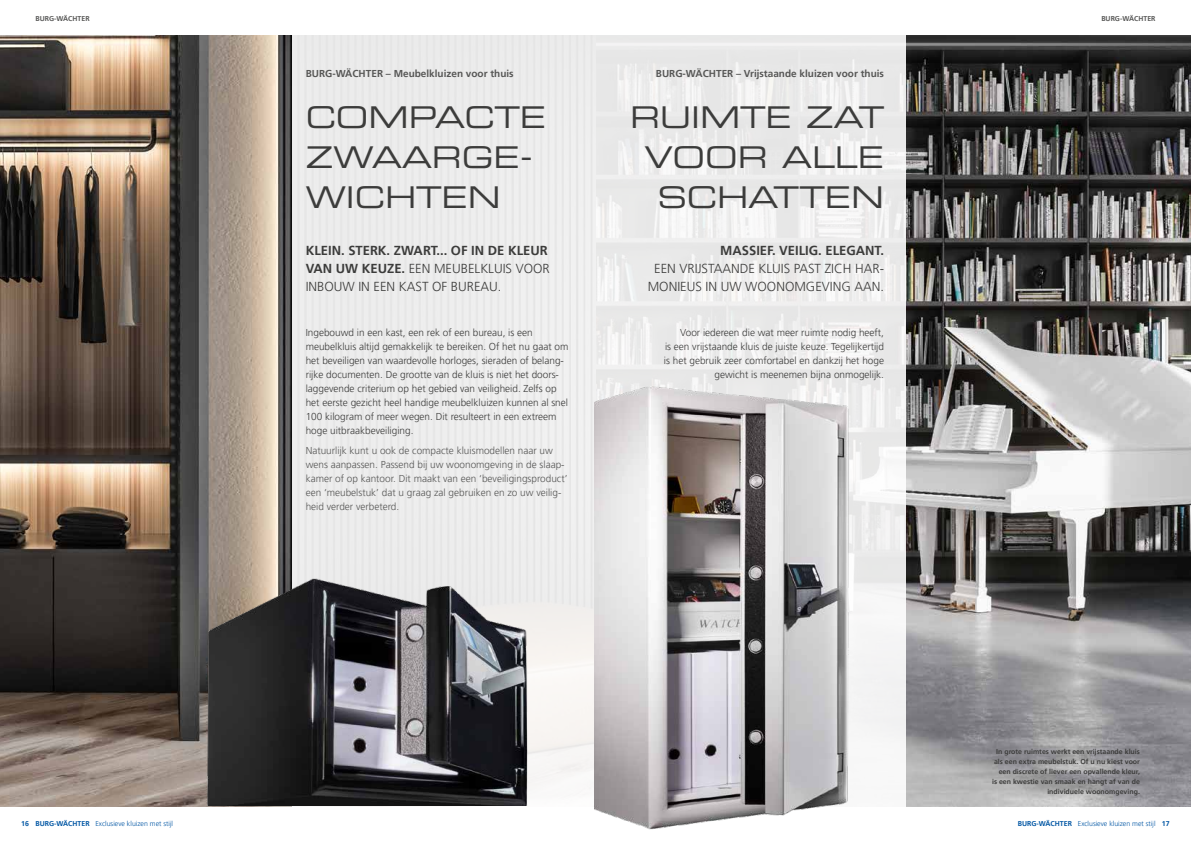
<style>
.page{position:relative;width:1191px;height:842px;background:#fff}
.page>*{position:absolute;margin:0;border:0;box-sizing:border-box;transform-origin:0 0}
.t1{font:30px/40px "Eurostile LT Std Ex 2";color:#3c3c3b;text-align:right}
.t2{font:700 13px/18px "Frutiger LT Pro";color:#3c3c3b}
.t3{font:300 13px/18px "Frutiger LT Pro";color:#3c3c3b;text-align:center}
.t4{font:300 10px/14px "Frutiger LT Pro";color:#3c3c3b;text-align:right}
.t5{font:300 10px/14px "Frutiger LT Pro";color:#575756}
.t6{font:700 10px "Frutiger LT Pro";color:#575756}
.t7{font:700 7px/10px "Frutiger LT Pro";color:#3c3c3b;text-align:right}
.t8{font:300 7px "Frutiger LT Pro";color:#0056a4}
.t9{font:700 7px "Frutiger LT Pro";color:#575756}
.s1{font-weight:300}
.s2{font-weight:700}
</style>
<div class="page">
<img style="left:0;top:35px;width:1191px;height:771px">
<div style="left:292px;top:35px;width:613px;height:775px;background:#ececec"></div>
<img style="left:146px;top:545px;width:445px;height:261px">
<img style="left:595px;top:385px;width:330px;height:445px">
<p class="t9" style="left:35px;top:14px;width:56px">BURG-WÄCHTER</p>
<p class="t9" style="left:1101px;top:14px;width:56px">BURG-WÄCHTER</p>
<p class="t6" style="left:306px;top:67px;width:209px">BURG-WÄCHTER – Meubelkluizen voor thuis</p>
<p class="t6" style="left:656px;top:67px;width:229px">BURG-WÄCHTER – Vrijstaande kluizen voor thuis</p>
<h1 class="t1" style="left:630px;top:96px;width:255px">RUIMTE ZAT<br>VOOR ALLE<br>SCHATTEN</h1>
<h1 class="t1" style="left:306px;top:96px;width:242px;text-align:left">COMPACTE<br>ZWAARGE-<br>WICHTEN</h1>
<h2 class="t2" style="left:306px;top:242px;width:245px">KLEIN. STERK. ZWART... OF IN DE KLEUR<br>VAN UW KEUZE. <span class="s1">EEN MEUBELKLUIS VOOR<br>INBOUW IN EEN KAST OF BUREAU.</span></h2>
<p class="t4" style="left:306px;top:326px;width:264px;text-align:left">Ingebouwd in een kast, een rek of een bureau, is een meubelkluis altijd gemakkelijk te bereiken. Of het nu gaat om het beveiligen van waardevolle horloges, sieraden of belang&shy;rijke documenten. De grootte van de kluis is niet het doors&shy;laggevende criterium op het gebied van veiligheid. Zelfs op het eerste gezicht heel handige meubelkluizen kunnen al snel 100 kilogram of meer wegen. Dit resulteert in een extreem hoge uitbraakbeveiliging.</p>
<p class="t5" style="left:306px;top:443px;width:263px">Natuurlijk kunt u ook de compacte kluismodellen naar uw wens aanpassen. Passend bij uw woonomgeving in de slaap&shy;kamer of op kantoor. Dit maakt van een ‘beveiligingsproduct’ een ‘meubelstuk’ dat u graag zal gebruiken en zo uw veilig&shy;heid verder verbeterd.</p>
<h2 class="t2" style="left:720px;top:242px;width:165px">MASSIEF. VEILIG. ELEGANT.</h2>
<h2 class="t3" style="left:648px;top:260px;width:238px">EEN VRIJSTAANDE KLUIS PAST ZICH HAR-<br>MONIEUS IN UW WOONOMGEVING AAN.</h2>
<p class="t4" style="left:664px;top:326px;width:222px">Voor iedereen die wat meer ruimte nodig heeft,<br>is een vrijstaande kluis de juiste keuze. Tegelijkertijd is het gebruik zeer comfortabel en dankzij het hoge gewicht is meenemen bijna onmogelijk.</p>
<p class="t7" style="left:992px;top:746px;width:149px">In grote ruimtes werkt een vrijstaande kluis als een extra meubelstuk. Of u nu kiest voor een discrete of liever een opvallende kleur, is een kwestie van smaak en hangt af van de individuele woonomgeving.</p>
<p class="t8" style="left:21px;top:820px;width:153px"><span class="s2">16 BURG-WÄCHTER</span> Exclusieve kluizen met stijl</p>
<p class="t8" style="left:1017px;top:820px;width:153px"><span class="s2">BURG-WÄCHTER</span> Exclusieve kluizen met stijl <span class="s2">17</span></p>
</div>
